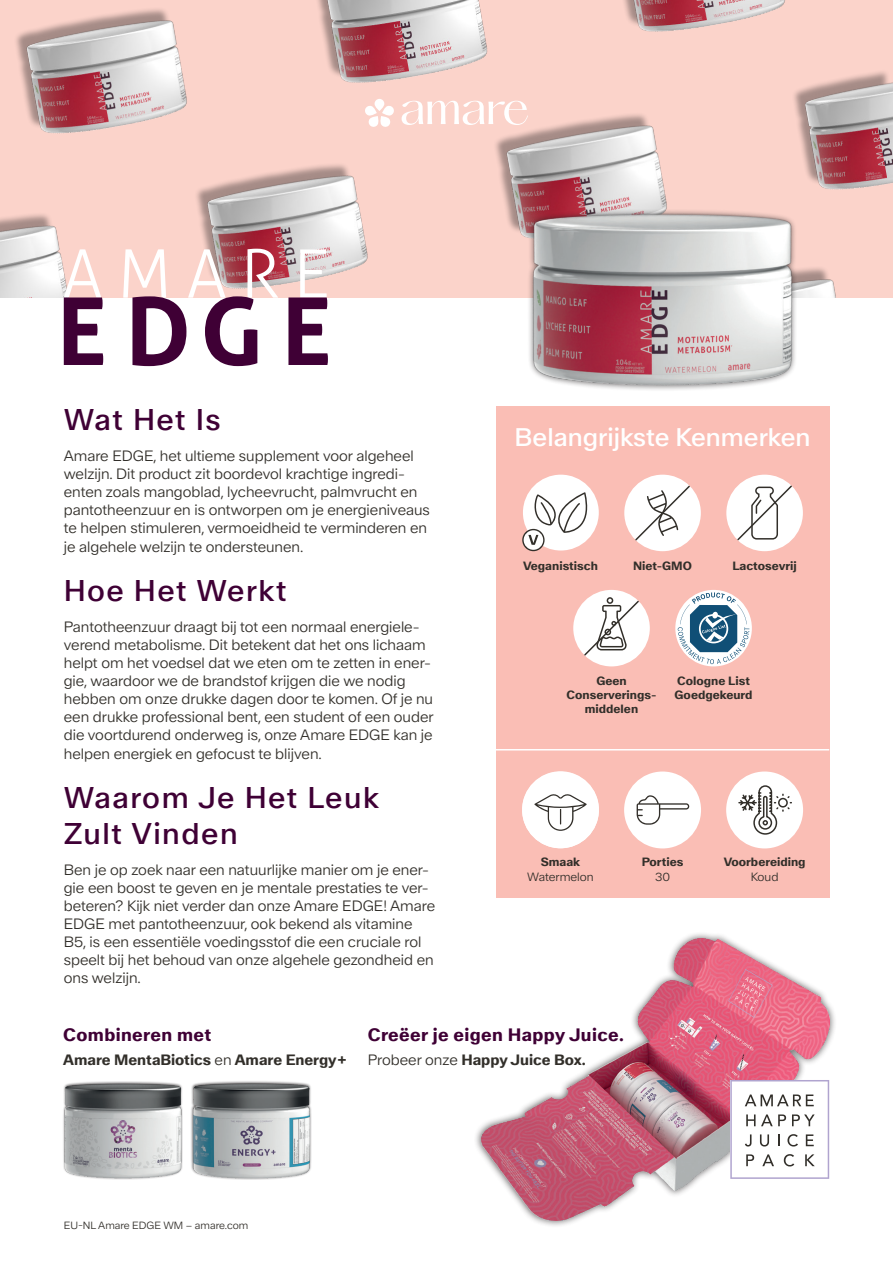
<style>
.page{position:relative;width:893px;height:1263px;background:#fff}
.page>*{position:absolute;margin:0;border:0;box-sizing:border-box;transform-origin:0 0}
.Headline_20pt_purple{font:30px/36px "Amare Walter Neue";letter-spacing:.05em;color:#3f0035}
.Headline_20pt_white-centered{font:25.5px "Amare Walter Neue";color:#fff}
.Subheadline_12pt_purple-bold{font:700 18px "Amare Walter Neue";letter-spacing:.02em;color:#3f0035}
.Text_10pt_darkgrey{font:15px/18px "Amare Walter Neue Mager";color:#322f2a}
.Text_10pt_darkgrey-bold{font:700 15px "Amare Walter Neue";color:#322f2a}
.Text_10pt_darkgrey-2{font:700 15px "Amare Walter Neue";color:#322f2a}
.t1{font:700 12px/14.4px "Amare Walter Neue";color:#322f2a;text-align:center}
.t2{font:12px "Amare Walter Neue Mager";color:#322f2a}
.t3{font:10.5px "Amare Walter Neue Mager";color:#322f2a}
.s1{font-family:"Amare Walter Neue Mager";font-weight:400}
</style>
<div class="page">
<img style="left:1px;top:0;width:892px;height:298px">
<div style="left:496px;top:406px;width:333px;height:492px;background:#fabeb5"></div>
<hr style="left:496px;top:749px;width:333px;height:1px;background:#fff">
<div style="left:726px;top:771px;width:77px;height:77px;background:#fff;border-radius:50%"></div>
<svg style="left:738px;top:785px;width:54px;height:50px"></svg>
<div style="left:624px;top:771px;width:77px;height:77px;background:#fff;border-radius:50%"></div>
<svg style="left:637px;top:795px;width:52px;height:30px"></svg>
<svg style="left:675px;top:590px;width:77px;height:76px"></svg>
<div style="left:474px;top:931px;width:362px;height:297px;background:#231f20;opacity:.75"></div>
<img style="left:481px;top:938px;width:348px;height:283px">
<svg style="left:730px;top:1080px;width:99px;height:99px"></svg>
<div style="left:62px;top:1081px;width:121px;height:98px;background:#231f20;opacity:.75"></div>
<img style="left:64px;top:1083px;width:118px;height:95px">
<div style="left:190px;top:1080px;width:122px;height:100px;background:#231f20;opacity:.75"></div>
<img style="left:192px;top:1083px;width:119px;height:95px">
<div style="left:523px;top:475px;width:76px;height:75px;background:#fff;border-radius:50%"></div>
<svg style="left:522px;top:492px;width:67px;height:59px"></svg>
<div style="left:624px;top:475px;width:77px;height:76px;background:#fff;border-radius:50%"></div>
<svg style="left:635px;top:486px;width:55px;height:54px"></svg>
<div style="left:726px;top:475px;width:77px;height:76px;background:#fff;border-radius:50%"></div>
<svg style="left:737px;top:485px;width:55px;height:55px"></svg>
<div style="left:573px;top:590px;width:77px;height:76px;background:#fff;border-radius:50%"></div>
<svg style="left:584px;top:597px;width:55px;height:58px"></svg>
<div style="left:522px;top:772px;width:77px;height:76px;background:#fff;border-radius:50%"></div>
<svg style="left:534px;top:794px;width:53px;height:37px"></svg>
<div style="left:527px;top:208px;width:271px;height:183px;background:#231f20;opacity:.75"></div>
<img style="left:533px;top:214px;width:259px;height:173px">
<svg style="left:64px;top:249px;width:39px;height:116px"></svg>
<svg style="left:123px;top:249px;width:155px;height:117px"></svg>
<svg style="left:288px;top:249px;width:40px;height:116px"></svg>
<svg style="left:364px;top:99px;width:164px;height:29px"></svg>
<p class="Headline_20pt_purple" style="left:64px;top:402px;width:158px">Wat Het Is</p>
<p class="Text_10pt_darkgrey" style="left:64px;top:447px;width:368px">Amare EDGE, het ultieme supplement voor algeheel welzijn. Dit product zit boordevol krachtige ingredi&shy;ënten zoals mangoblad, lycheevrucht, palmvrucht en pantotheenzuur en is ontworpen om je energieniveaus te helpen stimuleren, vermoeidheid te verminderen en</p>
<p class="Text_10pt_darkgrey" style="left:64px;top:538px;width:241px">je algehele welzijn te ondersteunen.</p>
<p class="Headline_20pt_purple" style="left:64px;top:573px;width:224px">Hoe Het Werkt</p>
<p class="Text_10pt_darkgrey" style="left:64px;top:618px;width:371px">Pantotheenzuur draagt bij tot een normaal energiele&shy;verend metabolisme. Dit betekent dat het ons lichaam helpt om het voedsel dat we eten om te zetten in ener&shy;gie, waardoor we de brandstof krijgen die we nodig hebben om onze drukke dagen door te komen. Of je nu een drukke professional bent, een student of een ouder die voortdurend onderweg is, onze Amare EDGE kan je</p>
<p class="Text_10pt_darkgrey" style="left:64px;top:745px;width:260px">helpen energiek en gefocust te blijven.</p>
<p class="Headline_20pt_purple" style="left:64px;top:780px;width:317px">Waarom Je Het Leuk<br>Zult Vinden</p>
<p class="Text_10pt_darkgrey" style="left:64px;top:861px;width:373px">Ben je op zoek naar een natuurlijke manier om je ener&shy;gie een boost te geven en je mentale prestaties te ver&shy;beteren? Kijk niet verder dan onze Amare EDGE! Amare EDGE met pantotheenzuur, ook bekend als vitamine B5, is een essentiële voedingsstof die een cruciale rol speelt bij het behoud van onze algehele gezondheid en ons welzijn.</p>
<p class="Headline_20pt_white-centered" style="left:515px;top:422px;width:297px">Belangrijkste Kenmerken</p>
<p class="t1" style="left:523px;top:558px;width:76px">Veganistisch</p>
<p class="t1" style="left:633px;top:558px;width:60px">Niet-GMO</p>
<p class="t1" style="left:732px;top:558px;width:66px">Lactosevrij</p>
<p class="t1" style="left:567px;top:673px;width:91px">Geen<br>Conserverings&shy;middelen</p>
<p class="t1" style="left:675px;top:673px;width:79px;text-align:left">Cologne List<br>Goedgekeurd</p>
<p class="t1" style="left:541px;top:855px;width:41px">Smaak</p>
<p class="t2" style="left:527px;top:869px;width:68px">Watermelon</p>
<p class="t1" style="left:642px;top:855px;width:43px">Porties</p>
<p class="t2" style="left:655px;top:869px;width:17px">30</p>
<p class="t1" style="left:724px;top:855px;width:83px">Voorbereiding</p>
<p class="t2" style="left:751px;top:869px;width:29px">Koud</p>
<p class="Subheadline_12pt_purple-bold" style="left:63px;top:1023px;width:149px">Combineren met</p>
<p class="Text_10pt_darkgrey-bold" style="left:63px;top:1050px;width:285px">Amare MentaBiotics <span class="s1">en</span> Amare Energy+</p>
<p class="Subheadline_12pt_purple-bold" style="left:368px;top:1023px;width:258px">Creëer je eigen Happy Juice.</p>
<p class="Text_10pt_darkgrey-2" style="left:368px;top:1050px;width:219px"><span class="s1">Probeer onze</span> Happy Juice Box.</p>
<p class="t3" style="left:64px;top:1219px;width:186px">EU-NL Amare EDGE WM – amare.com</p>
</div>
